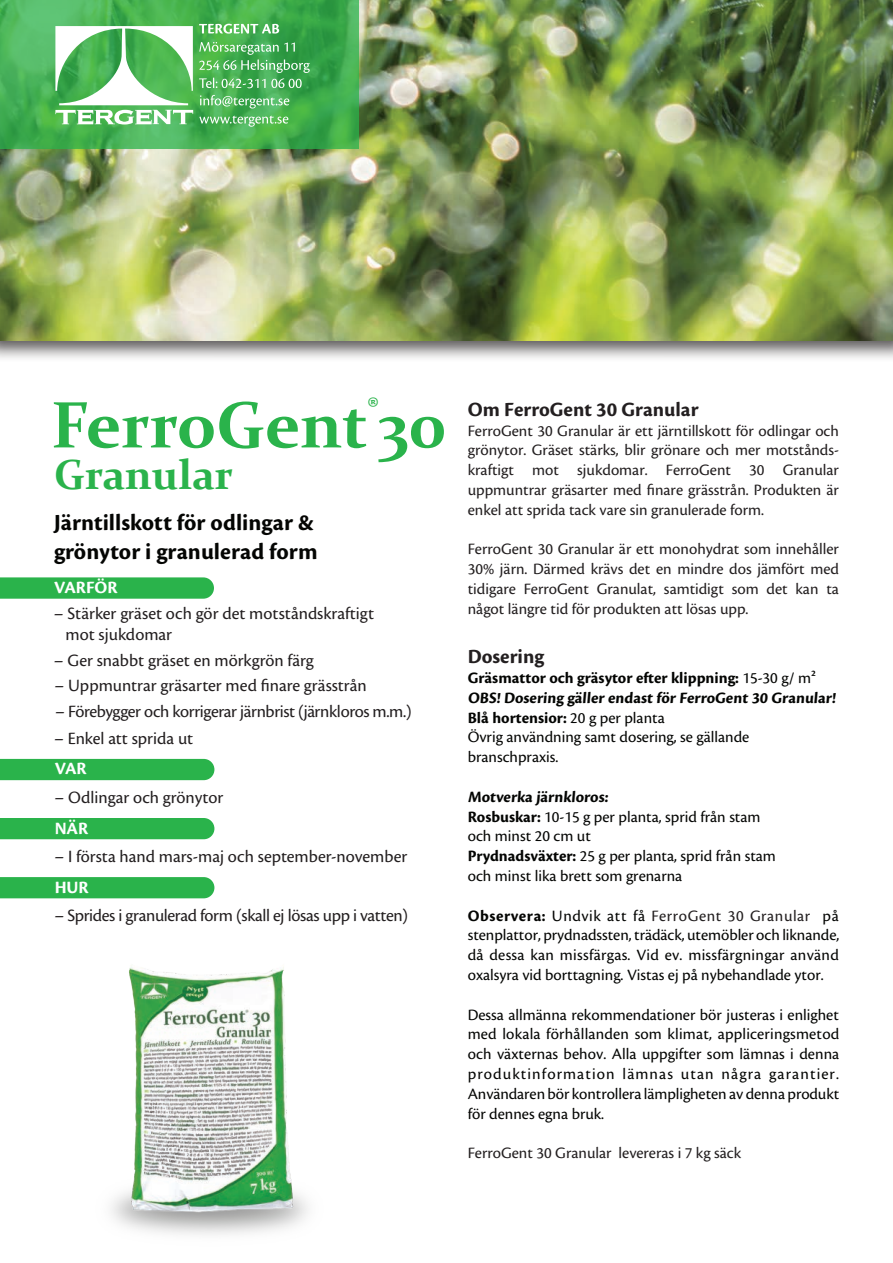
<style>
.page{position:relative;width:893px;height:1263px;background:#fff}
.page>*{position:absolute;margin:0;border:0;box-sizing:border-box;transform-origin:0 0}
.t1{font:700 66px "Constantia";letter-spacing:-.005em;color:#2ab34b}
.t2{font:700 42px "Constantia";color:#2ab34b}
.t3{font:700 27px "Constantia";color:#2ab34b}
.t4{font:700 24px/28.8px "Cronos Pro";letter-spacing:.005em;color:#040503}
.t5{font:700 21px "Cronos Pro";color:#231f20}
.t6{font:18px/21.6px "Cronos Pro";letter-spacing:-.005em;color:#231f20}
.t7{font:700 18px "Cronos Pro";letter-spacing:-.005em;color:#fff}
.t8{font:16.5px/19.8px "Cronos Pro";color:#040503;text-align:justify}
.t9{font:16.5px/19.8px "Cronos Pro";color:#231f20;text-align:justify}
.t10{font:700 16.5px/19.8px "Cronos Pro";color:#040503}
.s1{font-weight:400}
.s2{font-weight:700}
.s3{color:#231f20}
</style>
<div class="page">
<div style="left:0;top:0;width:893px;height:363px;background:#231f20;opacity:.75"></div>
<img style="left:0;top:0;width:893px;height:340px">
<svg style="left:0;top:0;width:359px;height:149px"></svg>
<svg style="left:0;top:577px;width:214px;height:22px"></svg>
<div style="left:0;top:759px;width:214px;height:21px;background:#2ab34b"></div>
<div style="left:0;top:818px;width:214px;height:21px;background:#2ab34b"></div>
<div style="left:0;top:877px;width:214px;height:21px;background:#2ab34b"></div>
<svg style="left:199px;top:24px;width:80px;height:10px"></svg>
<svg style="left:199px;top:42px;width:111px;height:46px"></svg>
<svg style="left:200px;top:95px;width:89px;height:14px"></svg>
<svg style="left:199px;top:116px;width:89px;height:11px"></svg>
<svg style="left:55px;top:26px;width:138px;height:99px"></svg>
<img style="left:111px;top:967px;width:197px;height:268px">
<h3 class="t3" style="left:367px;top:388px;width:13px">®</h3>
<h1 class="t1" style="left:51px;top:379px;width:397px">FerroGent 30</h1>
<h2 class="t2" style="left:54px;top:445px;width:180px">Granular</h2>
<h3 class="t4" style="left:54px;top:508px;width:265px">Järntillskott för odlingar &amp; grönytor i granulerad form</h3>
<p class="t7" style="left:54px;top:577px;width:65px">VARFÖR</p>
<p class="t6" style="left:65px;top:602px;width:310px;text-indent:-11px">– Stärker gräset och gör det motståndskraftigt mot sjukdomar</p>
<p class="t6" style="left:54px;top:649px;width:261px">– Ger snabbt gräset en mörkgrön färg</p>
<p class="t6" style="left:55px;top:675px;width:314px">– Uppmuntrar gräsarter med finare grässtrån</p>
<p class="t6" style="left:55px;top:700px;width:358px">– Förebygger och korrigerar järnbrist (järnkloros m.m.)</p>
<p class="t6" style="left:54px;top:728px;width:141px">– Enkel att sprida ut</p>
<p class="t7" style="left:55px;top:758px;width:33px">VAR</p>
<p class="t6" style="left:54px;top:786px;width:170px">– Odlingar och grönytor</p>
<p class="t7" style="left:55px;top:817px;width:35px">NÄR</p>
<p class="t6" style="left:54px;top:845px;width:354px">– I första hand mars-maj och september-november</p>
<p class="t7" style="left:55px;top:877px;width:36px">HUR</p>
<p class="t6" style="left:54px;top:904px;width:355px">– Sprides i granulerad form (skall ej lösas upp i vatten)</p>
<p class="t5" style="left:468px;top:397px;width:232px">Om FerroGent 30 Granular</p>
<p class="t9" style="left:468px;top:420px;width:373px">FerroGent 30 Granular är ett järntillskott för odlingar och grönytor. Gräset stärks, blir grönare och mer motstånds&shy;kraftigt mot sjukdomar. FerroGent 30 Granular uppmuntrar gräsarter med finare grässtrån. Produkten är enkel att sprida tack vare sin granulerade form.</p>
<p class="t9" style="left:468px;top:539px;width:373px">FerroGent 30 Granular är ett monohydrat som innehåller 30% järn. Därmed krävs det en mindre dos jämfört med tidigare FerroGent Granulat, samtidigt som det kan ta något längre tid för produkten att lösas upp.</p>
<p class="t5" style="left:468px;top:645px;width:78px">Dosering</p>
<p class="t10" style="left:468px;top:668px;width:371px">Gräsmattor och gräsytor efter klippning: <span class="s1">15-30 g/ m²<br></span>OBS! Dosering gäller endast för FerroGent 30 Granular!<br>Blå hortensior: <span class="s1">20 g per planta<br>Övrig användning samt dosering, se gällande branschpraxis.</span></p>
<p class="t8" style="left:468px;top:787px;width:310px;text-align:left"><span class="s2">Motverka järnkloros:<br>Rosbuskar:</span> 10-15 g per planta, sprid från stam och minst 20 cm ut<br><span class="s2">Prydnadsväxter:</span> 25 g per planta, sprid från stam och minst lika brett som grenarna</p>
<p class="t8" style="left:468px;top:906px;width:373px"><span class="s2">Observera:</span> Undvik att få <span class="s3">FerroGent 30 Granular</span> på stenplattor, prydnadssten, trädäck, utemöbler och liknande, då dessa kan missfärgas. Vid ev. missfärgningar använd oxalsyra vid borttagning. Vistas ej på nybehandlade ytor.</p>
<p class="t8" style="left:468px;top:1005px;width:373px">Dessa allmänna rekommendationer bör justeras i enlighet med lokala förhållanden som klimat, appliceringsmetod och växternas behov. Alla uppgifter som lämnas i denna produktinformation lämnas utan några garantier.<br>Användaren bör kontrollera lämpligheten av denna produkt för dennes egna bruk.</p>
<p class="t9" style="left:468px;top:1143px;width:275px">FerroGent 30 Granular levereras i 7 kg säck</p>
</div>
